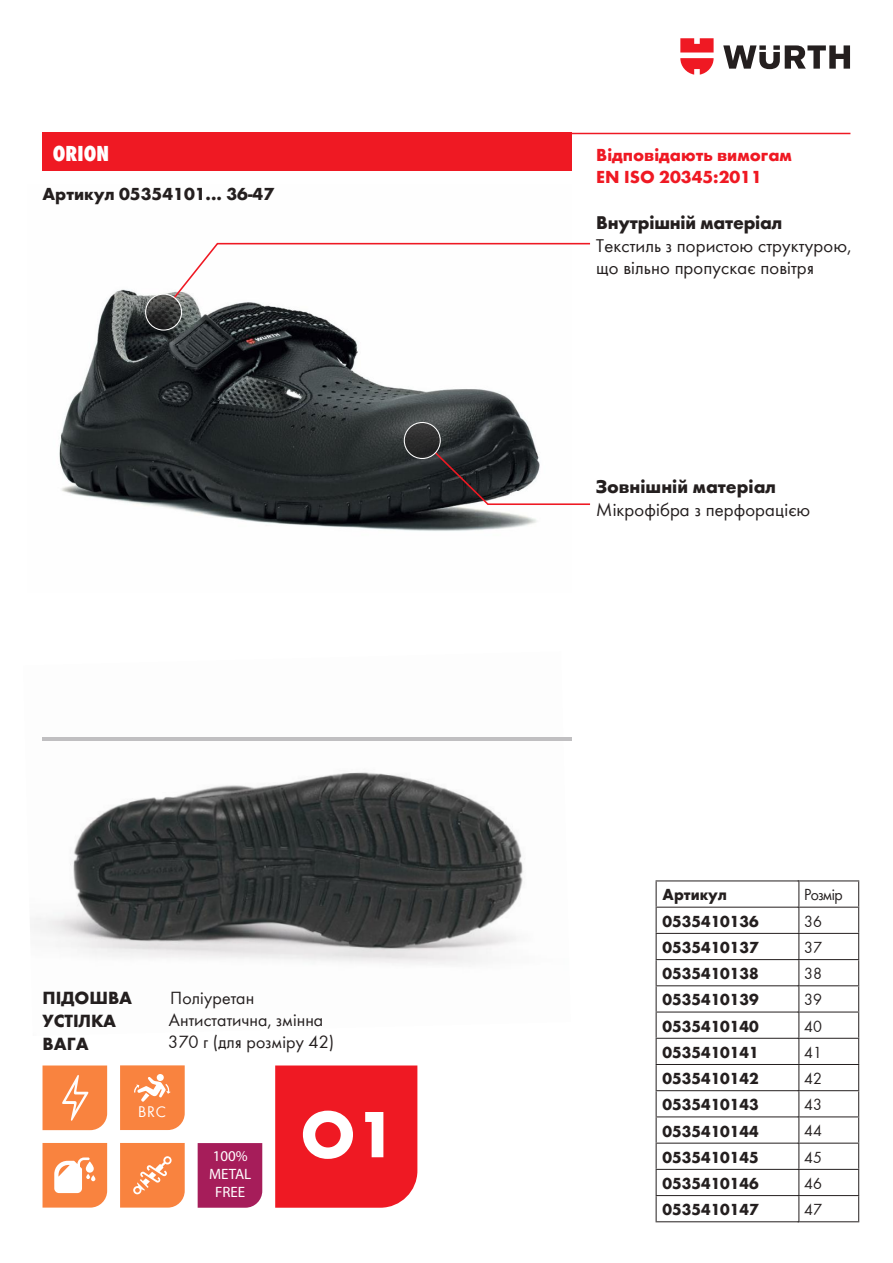
<style>
.page{position:relative;width:893px;height:1263px;background:#fff}
.page>*{position:absolute;margin:0;border:0;box-sizing:border-box;transform-origin:0 0}
.t1{font:700 67.95px "Wuerth";color:#fff}
.t2{font:800 condensed 22.35px "Wuerth";color:#fff}
.t3{font:19.05px/22.8px "Wuerth";color:#241f1f}
.t4{font:700 19.05px "Wuerth";letter-spacing:-.01em;color:#241f1f}
.t5{font:18.3px/21.5px "Wuerth";color:#241f1f}
.t6{font:700 18.3px/22.8px "Wuerth";color:#241f1f}
.t7{font:700 18px/21.6px "Wuerth";color:#ef1923}
.t8{font:700 18px "Wuerth";color:#241f1f}
.t9{font:700 16.5px "Wuerth";color:#241f1f}
.t10{font:16.5px "Wuerth";color:#241f1f}
.t11{font:15.9px "Wuerth";color:#fff}
.t12{font:15px/18px "Myriad Pro";color:#fff;text-align:center}
</style>
<div class="page">
<img style="left:30px;top:737px;width:541px;height:228px">
<img style="left:59px;top:289px;width:478px;height:242px">
<div style="left:275px;top:1065px;width:142px;height:143px;background:#ef1923"></div>
<svg style="left:43px;top:1065px;width:64px;height:65px"></svg>
<div style="left:198px;top:1143px;width:64px;height:65px;background:#a61d5a"></div>
<svg style="left:120px;top:1143px;width:65px;height:64px"></svg>
<svg style="left:43px;top:1143px;width:64px;height:64px"></svg>
<svg style="left:120px;top:1065px;width:65px;height:65px"></svg>
<div style="left:42px;top:133px;width:530px;height:38px;background:#ef1923"></div>
<hr style="left:572px;top:133px;width:278px;height:1px;background:#ef1923">
<svg style="left:723px;top:45px;width:127px;height:24px"></svg>
<svg style="left:680px;top:38px;width:34px;height:37px"></svg>
<hr style="left:43px;top:737px;width:529px;height:3px;background:#c0bfc1">
<svg style="left:433px;top:451px;width:158px;height:55px"></svg>
<svg style="left:404px;top:422px;width:36px;height:36px"></svg>
<div style="left:404px;top:422px;width:37px;height:37px;border:1px solid #fff;border-radius:50%"></div>
<svg style="left:172px;top:242px;width:419px;height:59px"></svg>
<svg style="left:145px;top:294px;width:36px;height:36px"></svg>
<div style="left:145px;top:294px;width:37px;height:37px;border:1px solid #fff;border-radius:50%"></div>
<hr style="left:656px;top:880px;width:143px;height:1px;background:#241f1f">
<hr style="left:798px;top:880px;width:61px;height:1px;background:#241f1f">
<hr style="left:656px;top:907px;width:143px;height:1px;background:#241f1f">
<hr style="left:798px;top:907px;width:61px;height:1px;background:#241f1f">
<hr style="left:656px;top:933px;width:143px;height:1px;background:#241f1f">
<hr style="left:798px;top:933px;width:61px;height:1px;background:#241f1f">
<hr style="left:656px;top:959px;width:143px;height:1px;background:#241f1f">
<hr style="left:798px;top:959px;width:61px;height:1px;background:#241f1f">
<hr style="left:656px;top:985px;width:143px;height:1px;background:#241f1f">
<hr style="left:798px;top:985px;width:61px;height:1px;background:#241f1f">
<hr style="left:656px;top:1012px;width:143px;height:1px;background:#241f1f">
<hr style="left:798px;top:1012px;width:61px;height:1px;background:#241f1f">
<hr style="left:656px;top:1038px;width:143px;height:1px;background:#241f1f">
<hr style="left:798px;top:1038px;width:61px;height:1px;background:#241f1f">
<hr style="left:656px;top:1064px;width:143px;height:1px;background:#241f1f">
<hr style="left:798px;top:1064px;width:61px;height:1px;background:#241f1f">
<hr style="left:656px;top:1090px;width:143px;height:1px;background:#241f1f">
<hr style="left:798px;top:1090px;width:61px;height:1px;background:#241f1f">
<hr style="left:656px;top:1116px;width:143px;height:1px;background:#241f1f">
<hr style="left:798px;top:1116px;width:61px;height:1px;background:#241f1f">
<hr style="left:656px;top:1143px;width:143px;height:1px;background:#241f1f">
<hr style="left:798px;top:1143px;width:61px;height:1px;background:#241f1f">
<hr style="left:656px;top:1169px;width:143px;height:1px;background:#241f1f">
<hr style="left:798px;top:1169px;width:61px;height:1px;background:#241f1f">
<hr style="left:656px;top:1195px;width:143px;height:1px;background:#241f1f">
<svg style="left:656px;top:881px;width:1px;height:340px"></svg>
<hr style="left:798px;top:1195px;width:61px;height:1px;background:#241f1f">
<svg style="left:798px;top:881px;width:1px;height:340px"></svg>
<svg style="left:858px;top:881px;width:1px;height:340px"></svg>
<hr style="left:656px;top:1221px;width:143px;height:1px;background:#241f1f">
<hr style="left:798px;top:1221px;width:61px;height:1px;background:#241f1f">
<h2 class="t2" style="left:53px;top:137px;width:58px">ORION</h2>
<p class="t7" style="left:596px;top:143px;width:197px">Відповідають вимогам<br>EN ISO 20345:2011</p>
<p class="t8" style="left:43px;top:180px;width:233px">Aртикул 05354101... 36-47</p>
<p class="t4" style="left:596px;top:209px;width:188px">Внутрішній матеріал</p>
<p class="t3" style="left:596px;top:233px;width:257px">Текстиль з пористою структурою, що вільно пропускає повітря</p>
<p class="t6" style="left:43px;top:985px;width:91px">ПІДОШВА</p>
<p class="t5" style="left:170px;top:987px;width:86px">Поліуретан</p>
<p class="t6" style="left:43px;top:1008px;width:75px">УСТІЛКА<br>ВАГА</p>
<p class="t5" style="left:168px;top:1009px;width:167px">Антистатична, змінна<br>370 г (для розміру 42)</p>
<p class="t11" style="left:138px;top:1101px;width:29px">BRC</p>
<p class="t12" style="left:209px;top:1147px;width:44px">100%<br>METAL<br>FREE</p>
<h1 class="t1" style="left:300px;top:1084px;width:98px">O1</h1>
<p class="t4" style="left:596px;top:472px;width:181px">Зовнішній матеріал</p>
<p class="t3" style="left:596px;top:497px;width:216px">Мікрофібра з перфорацією</p>
<p class="t9" style="left:663px;top:883px;width:66px">Артикул</p>
<p class="t10" style="left:804px;top:884px;width:40px">Розмір</p>
<p class="t9" style="left:663px;top:909px;width:98px">0535410136</p>
<p class="t10" style="left:804px;top:910px;width:19px">36</p>
<p class="t9" style="left:663px;top:935px;width:98px">0535410137</p>
<p class="t10" style="left:804px;top:936px;width:19px">37</p>
<p class="t9" style="left:663px;top:961px;width:98px">0535410138</p>
<p class="t10" style="left:804px;top:962px;width:19px">38</p>
<p class="t9" style="left:663px;top:988px;width:98px">0535410139</p>
<p class="t10" style="left:804px;top:988px;width:19px">39</p>
<p class="t9" style="left:663px;top:1014px;width:98px">0535410140</p>
<p class="t10" style="left:804px;top:1015px;width:19px">40</p>
<p class="t9" style="left:663px;top:1040px;width:98px">0535410141</p>
<p class="t10" style="left:804px;top:1041px;width:19px">41</p>
<p class="t9" style="left:663px;top:1066px;width:98px">0535410142</p>
<p class="t10" style="left:804px;top:1067px;width:19px">42</p>
<p class="t9" style="left:663px;top:1092px;width:98px">0535410143</p>
<p class="t10" style="left:804px;top:1093px;width:19px">43</p>
<p class="t9" style="left:663px;top:1119px;width:98px">0535410144</p>
<p class="t10" style="left:804px;top:1120px;width:19px">44</p>
<p class="t9" style="left:663px;top:1145px;width:98px">0535410145</p>
<p class="t10" style="left:804px;top:1146px;width:19px">45</p>
<p class="t9" style="left:663px;top:1171px;width:98px">0535410146</p>
<p class="t10" style="left:804px;top:1172px;width:19px">46</p>
<p class="t9" style="left:663px;top:1197px;width:98px">0535410147</p>
<p class="t10" style="left:804px;top:1198px;width:19px">47</p>
</div>
